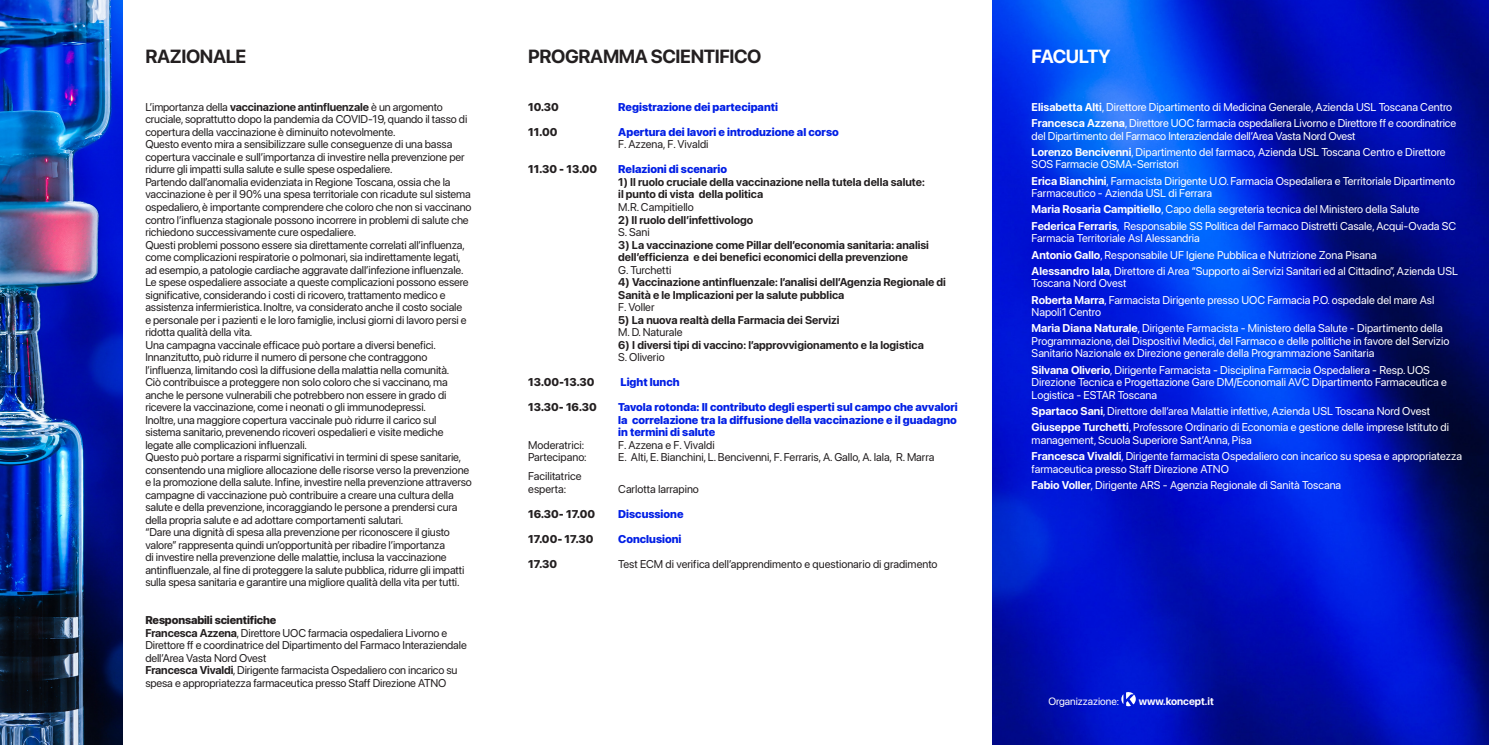
<style>
.page{position:relative;width:1489px;height:745px;background:#fff}
.page>*{position:absolute;margin:0;border:0;box-sizing:border-box;transform-origin:0 0}
.t1{font:700 18.88px "SF Pro Display";letter-spacing:-.02em;color:#231f20}
.t2{font:700 18.88px "SF Pro Display";letter-spacing:-.035em;color:#fff}
.t3{font:11.25px/12.5px "SF Pro Display";letter-spacing:-.01em;color:#231f20}
.t4{font:11.25px/12.5px "SF Pro Display";color:#fff}
.t5{font:700 11.25px/12.5px "SF Pro Display";color:#231f20}
.t6{font:800 11.25px/12.5px "SF Pro Display";color:#021fe5}
.t7{font:800 11.25px "SF Pro Display";letter-spacing:-.005em;color:#231f20}
.t8{font:10.62px "SF Pro Display";color:#fff}
.t9{font:700 10.62px "SF Pro Display";color:#fff}
.s1{font-weight:700}
</style>
<div class="page">
<img style="left:992px;top:0;width:496px;height:744px">
<img style="left:0;top:0;width:123px;height:744px">
<svg style="left:1121px;top:691px;width:14px;height:14px"></svg>
<p class="t1" style="left:145px;top:45px;width:103px">RAZIONALE</p>
<p class="t3" style="left:145px;top:101px;width:323px">L’importanza della <span class="s1">vaccinazione antinfluenzale</span> è un argomento cruciale, soprattutto dopo la pandemia da COVID-19, quando il tasso di copertura della vaccinazione è diminuito notevolmente.</p>
<p class="t3" style="left:145px;top:138px;width:321px">Questo evento mira a sensibilizzare sulle conseguenze di una bassa copertura vaccinale e sull’importanza di investire nella prevenzione per ridurre gli impatti sulla salute e sulle spese ospedaliere.</p>
<p class="t3" style="left:145px;top:176px;width:328px">Partendo dall’anomalia evidenziata in Regione Toscana, ossia che la vaccinazione è per il 90% una spesa territoriale con ricadute sul sistema ospedaliero, è importante comprendere che coloro che non si vaccinano contro l’influenza stagionale possono incorrere in problemi di salute che richiedono successivamente cure ospedaliere.</p>
<p class="t3" style="left:145px;top:238px;width:321px">Questi problemi possono essere sia direttamente correlati all’influenza, come complicazioni respiratorie o polmonari, sia indirettamente legati, ad esempio, a patologie cardiache aggravate dall’infezione influenzale.</p>
<p class="t3" style="left:145px;top:276px;width:325px">Le spese ospedaliere associate a queste complicazioni possono essere significative, considerando i costi di ricovero, trattamento medico e assistenza infermieristica. Inoltre, va considerato anche il costo sociale e personale per i pazienti e le loro famiglie, inclusi giorni di lavoro persi e ridotta qualità della vita.</p>
<p class="t3" style="left:145px;top:338px;width:305px">Una campagna vaccinale efficace può portare a diversi benefici.<br>Innanzitutto, può ridurre il numero di persone che contraggono l’influenza, limitando così la diffusione della malattia nella comunità.</p>
<p class="t3" style="left:145px;top:376px;width:304px;text-align:justify">Ciò contribuisce a proteggere non solo coloro che si vaccinano, ma anche le persone vulnerabili che potrebbero non essere in grado di ricevere la vaccinazione, come i neonati o gli immunodepressi.</p>
<p class="t3" style="left:145px;top:413px;width:300px">Inoltre, una maggiore copertura vaccinale può ridurre il carico sul sistema sanitario, prevenendo ricoveri ospedalieri e visite mediche legate alle complicazioni influenzali.</p>
<p class="t3" style="left:145px;top:451px;width:328px">Questo può portare a risparmi significativi in termini di spese sanitarie, consentendo una migliore allocazione delle risorse verso la prevenzione e la promozione della salute. Infine, investire nella prevenzione attraverso campagne di vaccinazione può contribuire a creare una cultura della salute e della prevenzione, incoraggiando le persone a prendersi cura della propria salute e ad adottare comportamenti salutari.</p>
<p class="t3" style="left:145px;top:526px;width:320px">“Dare una dignità di spesa alla prevenzione per riconoscere il giusto valore” rappresenta quindi un’opportunità per ribadire l’importanza<br>di investire nella prevenzione delle malattie, inclusa la vaccinazione antinfluenzale, al fine di proteggere la salute pubblica, ridurre gli impatti sulla spesa sanitaria e garantire una migliore qualità della vita per tutti.</p>
<p class="t7" style="left:145px;top:613px;width:132px">Responsabili scientifiche</p>
<p class="t3" style="left:145px;top:626px;width:323px"><span class="s1">Francesca Azzena</span>, Direttore UOC farmacia ospedaliera Livorno e<br>Direttore ff e coordinatrice del Dipartimento del Farmaco Interaziendale dell’Area Vasta Nord Ovest</p>
<p class="t3" style="left:145px;top:663px;width:314px"><span class="s1">Francesca Vivaldi</span>, Dirigente farmacista Ospedaliero con incarico su spesa e appropriatezza farmaceutica presso Staff Direzione ATNO</p>
<p class="t1" style="left:528px;top:45px;width:235px">PROGRAMMA SCIENTIFICO</p>
<p class="t7" style="left:528px;top:100px;width:32px">10.30</p>
<p class="t6" style="left:618px;top:101px;width:161px">Registrazione dei partecipanti</p>
<p class="t7" style="left:528px;top:125px;width:31px">11.00</p>
<p class="t6" style="left:618px;top:126px;width:222px">Apertura dei lavori e introduzione al corso</p>
<p class="t3" style="left:618px;top:138px;width:92px">F. Azzena, F. Vivaldi</p>
<p class="t7" style="left:528px;top:163px;width:71px">11.30 - 13.00</p>
<p class="t6" style="left:618px;top:163px;width:110px">Relazioni di scenario</p>
<p class="t5" style="left:618px;top:176px;width:308px">1) Il ruolo cruciale della vaccinazione nella tutela della salute:</p>
<p class="t5" style="left:618px;top:188px;width:146px">il punto di vista della politica</p>
<p class="t3" style="left:618px;top:201px;width:77px">M.R. Campitiello</p>
<p class="t5" style="left:618px;top:213px;width:136px">2) Il ruolo dell’infettivologo</p>
<p class="t3" style="left:618px;top:226px;width:33px">S. Sani</p>
<p class="t5" style="left:618px;top:238px;width:312px">3) La vaccinazione come Pillar dell’economia sanitaria: analisi dell’efficienza e dei benefici economici della prevenzione</p>
<p class="t3" style="left:618px;top:263px;width:55px">G. Turchetti</p>
<p class="t5" style="left:618px;top:276px;width:329px">4) Vaccinazione antinfluenzale: l’analisi dell’Agenzia Regionale di</p>
<p class="t5" style="left:618px;top:288px;width:227px">Sanità e le Implicazioni per la salute pubblica</p>
<p class="t3" style="left:618px;top:301px;width:38px">F. Voller</p>
<p class="t5" style="left:618px;top:313px;width:223px">5) La nuova realtà della Farmacia dei Servizi</p>
<p class="t3" style="left:618px;top:326px;width:66px">M. D. Naturale</p>
<p class="t5" style="left:618px;top:338px;width:307px">6) I diversi tipi di vaccino: l’approvvigionamento e la logistica</p>
<p class="t3" style="left:618px;top:351px;width:48px">S. Oliverio</p>
<p class="t7" style="left:528px;top:375px;width:68px">13.00-13.30</p>
<p class="t6" style="left:620px;top:376px;width:61px">Light lunch</p>
<p class="t7" style="left:528px;top:400px;width:70px">13.30- 16.30</p>
<p class="t6" style="left:618px;top:401px;width:341px">Tavola rotonda: Il contributo degli esperti sul campo che avvalori la correlazione tra la diffusione della vaccinazione e il guadagno</p>
<p class="t6" style="left:618px;top:426px;width:98px">in termini di salute</p>
<p class="t3" style="left:528px;top:438px;width:57px">Moderatrici:</p>
<p class="t3" style="left:618px;top:438px;width:98px">F. Azzena e F. Vivaldi</p>
<p class="t3" style="left:528px;top:451px;width:60px">Partecipano:</p>
<p class="t3" style="left:618px;top:451px;width:317px">E. Alti, E. Bianchini, L. Bencivenni, F. Ferraris, A. Gallo, A. Iala, R. Marra</p>
<p class="t3" style="left:528px;top:469px;width:55px">Facilitatrice</p>
<p class="t3" style="left:528px;top:482px;width:40px">esperta:</p>
<p class="t3" style="left:618px;top:482px;width:82px">Carlotta Iarrapino</p>
<p class="t7" style="left:528px;top:507px;width:68px">16.30- 17.00</p>
<p class="t6" style="left:618px;top:507px;width:67px">Discussione</p>
<p class="t7" style="left:528px;top:532px;width:67px">17.00- 17.30</p>
<p class="t6" style="left:618px;top:532px;width:65px">Conclusioni</p>
<p class="t7" style="left:528px;top:557px;width:30px">17.30</p>
<p class="t3" style="left:618px;top:557px;width:321px">Test ECM di verifica dell’apprendimento e questionario di gradimento</p>
<p class="t2" style="left:1031px;top:45px;width:81px">FACULTY</p>
<p class="t4" style="left:1031px;top:101px;width:422px"><span class="s1">Elisabetta Alti</span>, Direttore Dipartimento di Medicina Generale, Azienda USL Toscana Centro</p>
<p class="t4" style="left:1031px;top:117px;width:426px"><span class="s1">Francesca Azzena</span>, Direttore UOC farmacia ospedaliera Livorno e Direttore ff e coordinatrice del Dipartimento del Farmaco Interaziendale dell’Area Vasta Nord Ovest</p>
<p class="t4" style="left:1031px;top:146px;width:415px"><span class="s1">Lorenzo Bencivenni</span>, Dipartimento del farmaco, Azienda USL Toscana Centro e Direttore<br>SOS Farmacie OSMA-Serristori</p>
<p class="t4" style="left:1031px;top:174px;width:425px"><span class="s1">Erica Bianchini</span>, Farmacista Dirigente U.O. Farmacia Ospedaliera e Territoriale Dipartimento<br>Farmaceutico - Azienda USL di Ferrara</p>
<p class="t4" style="left:1031px;top:203px;width:389px"><span class="s1">Maria Rosaria Campitiello</span>, Capo della segreteria tecnica del Ministero della Salute</p>
<p class="t4" style="left:1031px;top:219px;width:426px"><span class="s1">Federica Ferraris</span>, Responsabile SS Politica del Farmaco Distretti Casale, Acqui-Ovada SC<br>Farmacia Territoriale Asl Alessandria</p>
<p class="t4" style="left:1031px;top:248px;width:346px"><span class="s1">Antonio Gallo</span>, Responsabile UF Igiene Pubblica e Nutrizione Zona Pisana</p>
<p class="t4" style="left:1031px;top:264px;width:428px"><span class="s1">Alessandro Iala</span>, Direttore di Area “Supporto ai Servizi Sanitari ed al Cittadino”, Azienda USL<br>Toscana Nord Ovest</p>
<p class="t4" style="left:1031px;top:293px;width:404px"><span class="s1">Roberta Marra</span>, Farmacista Dirigente presso UOC Farmacia P.O. ospedale del mare Asl<br>Napoli1 Centro</p>
<p class="t4" style="left:1031px;top:322px;width:419px"><span class="s1">Maria Diana Naturale</span>, Dirigente Farmacista - Ministero della Salute - Dipartimento della<br>Programmazione, dei Dispositivi Medici, del Farmaco e delle politiche in favore del Servizio<br>Sanitario Nazionale ex Direzione generale della Programmazione Sanitaria</p>
<p class="t4" style="left:1031px;top:363px;width:417px"><span class="s1">Silvana Oliverio</span>, Dirigente Farmacista - Disciplina Farmacia Ospedaliera - Resp. UOS<br>Direzione Tecnica e Progettazione Gare DM/Economali AVC Dipartimento Farmaceutica e<br>Logistica - ESTAR Toscana</p>
<p class="t4" style="left:1031px;top:404px;width:400px"><span class="s1">Spartaco Sani</span>, Direttore dell’area Malattie infettive, Azienda USL Toscana Nord Ovest</p>
<p class="t4" style="left:1031px;top:421px;width:419px"><span class="s1">Giuseppe Turchetti</span>, Professore Ordinario di Economia e gestione delle imprese Istituto di management, Scuola Superiore Sant’Anna, Pisa</p>
<p class="t4" style="left:1031px;top:449px;width:432px"><span class="s1">Francesca Vivaldi</span>, Dirigente farmacista Ospedaliero con incarico su spesa e appropriatezza farmaceutica presso Staff Direzione ATNO</p>
<p class="t4" style="left:1031px;top:478px;width:311px"><span class="s1">Fabio Voller</span>, Dirigente ARS - Agenzia Regionale di Sanità Toscana</p>
<p class="t8" style="left:1048px;top:694px;width:72px">Organizzazione:</p>
<p class="t9" style="left:1138px;top:694px;width:77px">www.koncept.it</p>
</div>
